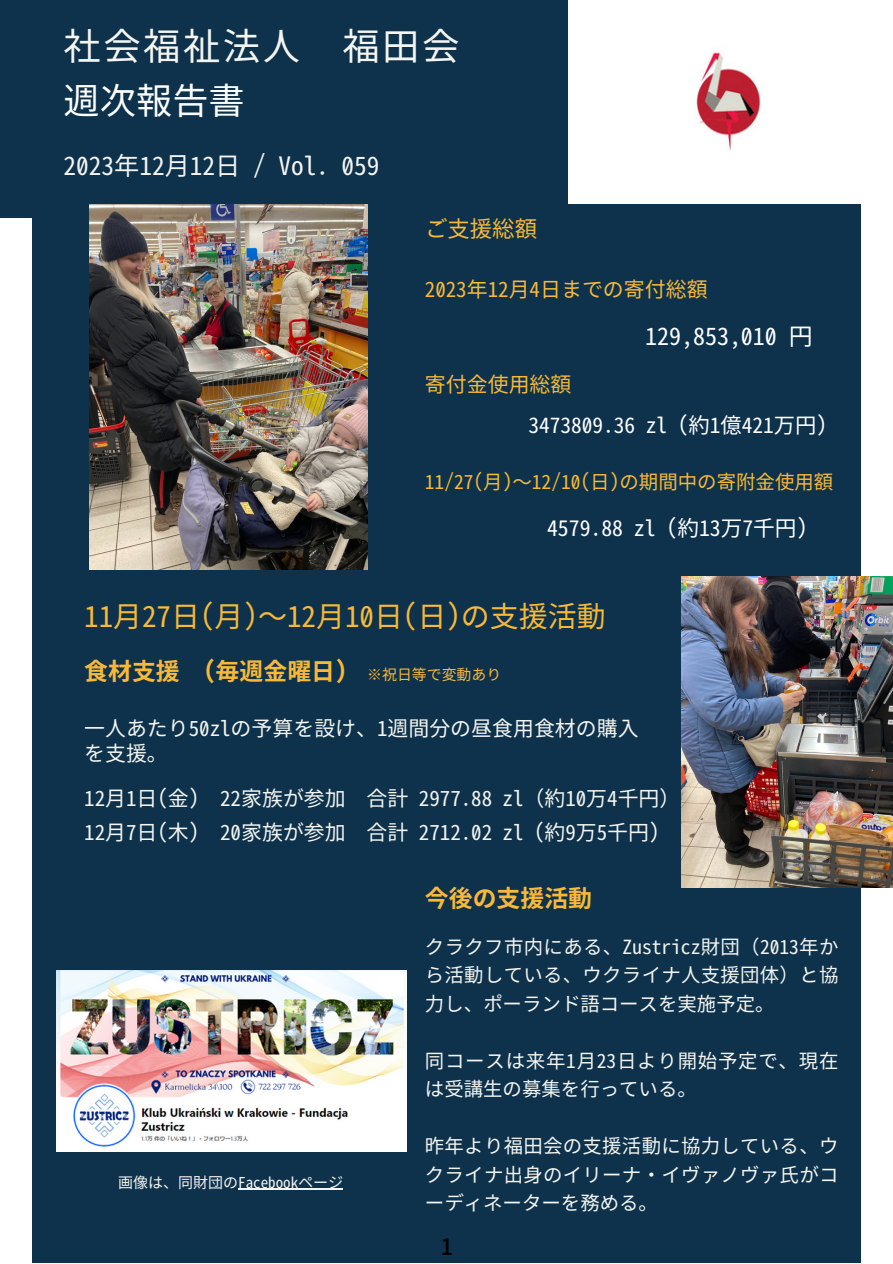
<style>
.page{position:relative;width:893px;height:1264px;background:#fff}
.page>*{position:absolute;margin:0;border:0;box-sizing:border-box;transform-origin:0 0}
.t1{font:37.35px "Gen Ei Gothic M R";letter-spacing:.065em;color:#f4f5f0}
.t2{font:36.3px "Gen Ei Gothic M R";color:#fff}
.t3{font:28.95px "Gen Ei Gothic M R";color:#f9b937}
.t4{font:25.2px "Gen Ei Gothic M R";color:#f4f5f0}
.t5{font:24px "Gen Ei Gothic M R";color:#fff}
.t6{font:23.85px "Gen Ei Gothic M B";color:#f9b937}
.t7{font:22.5px "Gen Ei Gothic M R";color:#f9b937}
.t8{font:500 22.5px "Noto Sans JP";color:#000}
.t9{font:21.75px "Gen Ei Gothic M R";color:#fff}
.t10{font:21.3px "Gen Ei Gothic M R";color:#fff}
.t11{font:21px "Gen Ei Gothic M R";color:#f9b937}
.t12{font:20.85px "Gen Ei Gothic M R";color:#f4f5f0}
.t13{font:19.5px "Gen Ei Gothic M R";color:#f9b937}
.t14{font:19.35px/28.5px "Gen Ei Gothic M R";letter-spacing:.015em;color:#f4f5f0;text-align:justify}
.t15{font:19.35px/28.5px "Gen Ei Gothic M R";letter-spacing:.04em;color:#f4f5f0}
.t16{font:15px "Gen Ei Gothic M R";color:#f4f5f0}
.t17{font:14.85px "Gen Ei Gothic M R";color:#f9b937}
</style>
<div class="page">
<div style="left:32px;top:204px;width:828px;height:1058px;background:#0e324c"></div>
<img style="left:696px;top:52px;width:65px;height:99px">
<div style="left:0;top:0;width:568px;height:218px;background:#0e324c"></div>
<img style="left:57px;top:970px;width:349px;height:181px">
<img style="left:89px;top:205px;width:278px;height:364px">
<img style="left:681px;top:576px;width:211px;height:311px">
<hr style="left:238px;top:1188px;width:105px;height:1px;background:#f4f5f0">
<p class="t1" style="left:64px;top:23px;width:397px">社会福祉法人 福田会</p>
<p class="t2" style="left:64px;top:77px;width:183px">週次報告書</p>
<p class="t4" style="left:64px;top:149px;width:317px">2023年12月12日 / Vol. 059</p>
<p class="t7" style="left:425px;top:214px;width:114px">ご支援総額</p>
<p class="t11" style="left:425px;top:275px;width:284px">2023年12月4日までの寄付総額</p>
<p class="t11" style="left:425px;top:371px;width:148px">寄付金使用総額</p>
<p class="t5" style="left:645px;top:321px;width:169px">129,853,010 円</p>
<p class="t10" style="left:528px;top:411px;width:300px">3473809.36 zl (約1億421万円)</p>
<p class="t13" style="left:425px;top:469px;width:410px">11/27(月)～12/10(日)の期間中の寄附金使用額</p>
<p class="t9" style="left:547px;top:514px;width:262px">4579.88 zl (約13万7千円)</p>
<p class="t3" style="left:84px;top:597px;width:523px">11月27日(月)～12月10日(日)の支援活動</p>
<p class="t6" style="left:84px;top:655px;width:264px">食材支援 (毎週金曜日)</p>
<p class="t17" style="left:367px;top:664px;width:136px">※祝日等で変動あり</p>
<p class="t12" style="left:84px;top:715px;width:556px">一人あたり50zlの予算を設け、1週間分の昼食用食材の購入</p>
<p class="t12" style="left:84px;top:740px;width:85px">を支援。</p>
<p class="t12" style="left:84px;top:785px;width:597px">12月1日(金) 22家族が参加 合計 2977.88 zl（約10万4千円）</p>
<p class="t12" style="left:84px;top:818px;width:576px">12月7日(木) 20家族が参加 合計 2712.02 zl (約9万5千円)</p>
<p class="t16" style="left:118px;top:1172px;width:226px">画像は、同財団のFacebookページ</p>
<p class="t6" style="left:425px;top:882px;width:169px">今後の支援活動</p>
<p class="t14" style="left:425px;top:933px;width:415px">クラクフ市内にある、Zustricz財団（2013年から活動している、ウクライナ人支援団体）と協力し、ポーランド語コースを実施予定。</p>
<p class="t15" style="left:425px;top:1047px;width:415px">同コースは来年1月23日より開始予定で、現在は受講生の募集を行っている。</p>
<p class="t14" style="left:425px;top:1133px;width:415px">昨年より福田会の支援活動に協力している、ウクライナ出身のイリーナ・イヴァノヴァ氏がコーディネーターを務める。</p>
<p class="t8" style="left:440px;top:1229px;width:14px">1</p>
</div>
